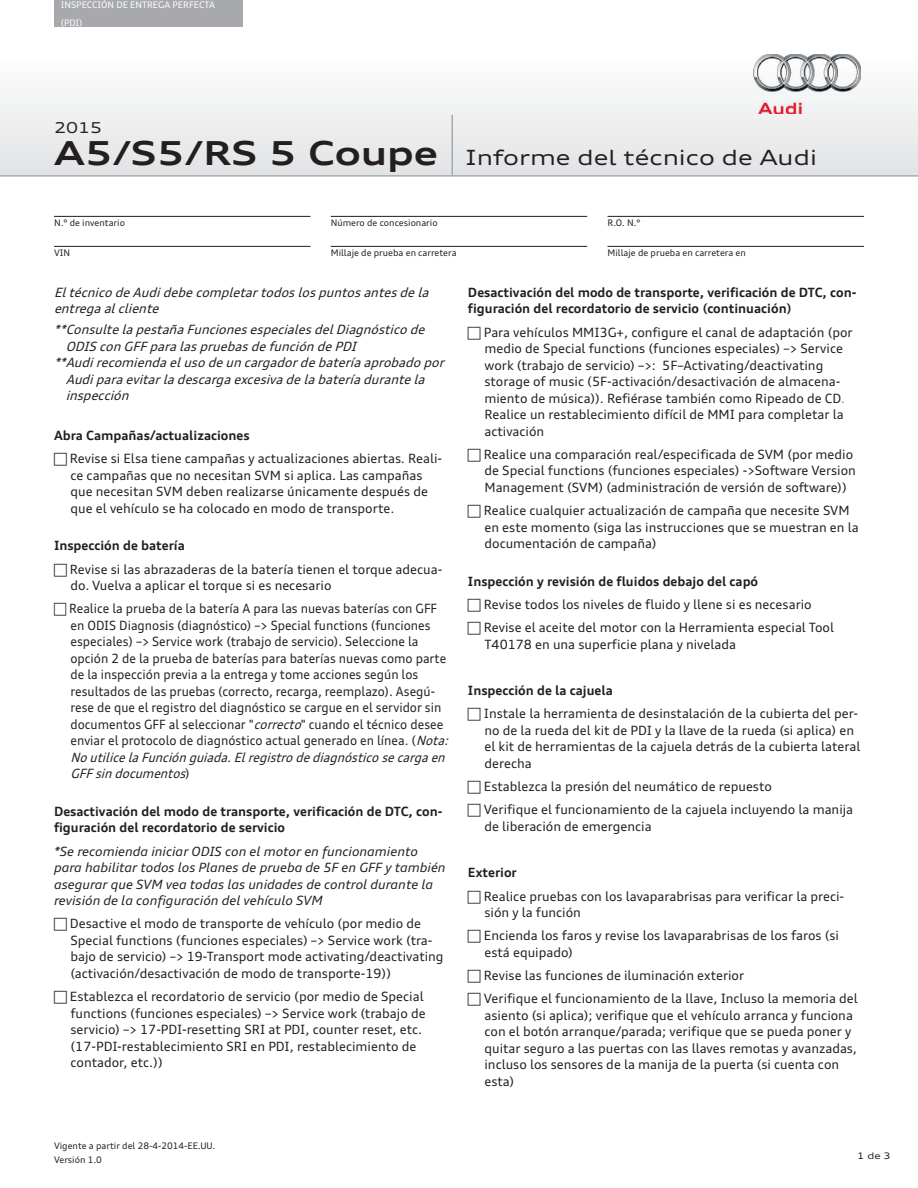
<style>
.page{position:relative;width:918px;height:1188px;background:#fff}
.page>*{position:absolute;margin:0;border:0;box-sizing:border-box;transform-origin:0 0}
.t1{font:700 expanded 33px "Audi Type";color:#231f20}
.t2{font:expanded 21px "Audi Type";color:#231f20}
.t3{font:expanded 15px "Audi Type";color:#231f20}
.t4{font:12.75px/16.5px "Audi Type";color:#231f20}
.t5{font:12.75px/16.5px "Audi Type";color:#231f20;scale:.95 1}
.t6{font:700 12.75px/16.5px "Audi Type";color:#231f20}
.t7{font:italic 12.75px/16.5px "Audi Type";color:#231f20}
.t8{font:italic 12.75px/16.5px "Audi Type";color:#231f20}
.t9{font:9px/13.5px "Audi Type";color:#231f20}
.t10{font:9px/18px "Audi Type";color:#fff}
.t11{font:expanded 9px "Audi Type";color:#231f20}
.s1{font-style:italic}
.s2{color:#40ae49}
</style>
<div class="page">
<svg style="left:0;top:68px;width:918px;height:107px"></svg>
<hr style="left:0;top:175px;width:918px;height:2px;background:#a8a9ad">
<div style="left:54px;top:0;width:189px;height:27px;background:#a8a9ad"></div>
<hr style="left:452px;top:115px;width:1px;height:61px;background:#a8a9ad">
<hr style="left:54px;top:216px;width:256px;height:1px;background:#231f20">
<hr style="left:331px;top:216px;width:256px;height:1px;background:#231f20">
<hr style="left:54px;top:246px;width:256px;height:1px;background:#231f20">
<hr style="left:331px;top:246px;width:256px;height:1px;background:#231f20">
<hr style="left:608px;top:216px;width:256px;height:1px;background:#231f20">
<hr style="left:608px;top:246px;width:256px;height:1px;background:#231f20">
<img style="left:754px;top:54px;width:107px;height:60px">
<p class="t10" style="left:61px;top:-4px;width:156px">INSPECCIÓN DE ENTREGA PERFECTA (PDI)</p>
<p class="t3" style="left:54px;top:118px;width:49px">2015</p>
<h1 class="t1" style="left:54px;top:131px;width:385px">A5/S5/RS 5 Coupe</h1>
<h2 class="t2" style="left:466px;top:144px;width:353px">Informe del técnico de Audi</h2>
<p class="t9" style="left:54px;top:216px;width:73px">N.° de inventario</p>
<p class="t9" style="left:331px;top:216px;width:108px">Número de concesionario</p>
<p class="t9" style="left:54px;top:246px;width:18px">VIN</p>
<p class="t9" style="left:331px;top:246px;width:127px">Millaje de prueba en carretera</p>
<p class="t7" style="left:54px;top:284px;width:380px">EltécnicodeAudidebecompletartodoslospuntosantesdela entregaalcliente</p>
<p class="t7" style="left:54px;top:321px;width:376px">**ConsultelapestañaFuncionesespecialesdelDiagnósticode</p>
<p class="t7" style="left:66px;top:338px;width:296px">ODISconGFFparalaspruebasdefuncióndePDI</p>
<p class="t7" style="left:54px;top:354px;width:396px">**Audirecomiendaelusodeuncargadordebateríaaprobadopor</p>
<p class="t7" style="left:66px;top:371px;width:364px">Audiparaevitarladescargaexcesivadelabateríadurantela</p>
<p class="t7" style="left:66px;top:387px;width:68px">inspección</p>
<p class="t6" style="left:54px;top:427px;width:197px">Abra Campañas/actualizaciones</p>
<p class="t4" style="left:70px;top:450px;width:374px">Revise si Elsa tiene campañas y actualizaciones abiertas. Reali&shy;ce campañas que no necesitan SVM si aplica. Las campañas que necesitan SVM deben realizarse únicamente después de que el vehículo se ha colocado en modo de transporte.</p>
<p class="t6" style="left:54px;top:537px;width:132px">Inspección de batería</p>
<p class="t4" style="left:70px;top:561px;width:374px">Revise si las abrazaderas de la batería tienen el torque adecua&shy;do. Vuelva a aplicar el torque si es necesario</p>
<p class="t5" style="left:69px;top:600px;width:405px">Realice la prueba de la batería A para las nuevas baterías con GFF en ODIS Diagnosis (diagnóstico) –&gt; Special functions (funciones especiales) –&gt; Service work (trabajo de servicio). Seleccione la opción 2 de la prueba de baterías para baterías nuevas como parte de la inspección previa a la entrega y tome acciones según los resultados de las pruebas (correcto, recarga, reemplazo). Asegú&shy;rese de que el registro del diagnóstico se cargue en el servidor sin documentos GFF al seleccionar "<span class="s1">correcto</span>" cuando el técnico desee enviar el protocolo de diagnóstico actual generado en línea. (<span class="s1">Nota:<br>NoutilicelaFunciónguiada.Elregistrodediagnósticosecargaen GFFsindocumentos</span>)</p>
<p class="t6" style="left:54px;top:803px;width:390px">Desactivación del modo de transporte, verificación de DTC, con&shy;figuración del recordatorio de servicio</p>
<p class="t8" style="left:54px;top:843px;width:393px">*Se recomienda iniciar ODIS con el motor en funcionamiento para habilitar todos los Planes de prueba de 5F en GFF y también asegurar que SVM vea todas las unidades de control durante la revisión de la configuración del vehículo SVM</p>
<p class="t4" style="left:70px;top:915px;width:375px">Desactive el modo de transporte de vehículo (por medio de Special functions (funciones especiales) –&gt; Service work (tra&shy;bajo de servicio) –&gt; 19-Transport mode activating/deactivating (activación/desactivación de modo de transporte-19))</p>
<p class="t4" style="left:70px;top:988px;width:357px">Establezca el recordatorio de servicio (por medio de Special functions (funciones especiales) –&gt; Service work (trabajo de servicio) –&gt; 17-PDI-resetting SRI at PDI, counter reset, etc. (17-PDI-restablecimiento SRI en PDI, restablecimiento de contador, etc.))</p>
<p class="t9" style="left:608px;top:216px;width:35px">R.O. N.°</p>
<p class="t9" style="left:608px;top:246px;width:140px">Millaje de prueba en carretera en</p>
<p class="t6" style="left:468px;top:284px;width:390px">Desactivación del modo de transporte, verificación de DTC, con&shy;figuración del recordatorio de servicio (continuación)</p>
<p class="t4" style="left:484px;top:324px;width:370px">Para vehículos MMI3G+, configure el canal de adaptación (por medio de Special functions (funciones especiales) –&gt; Service work (trabajo de servicio) –&gt;: 5F–Activating/deactivating storage of music (5F-activación/desactivación de almacena&shy;miento de música)). Refiérase también como Ripeado de CD<span class="s2">.<br></span>Realice un restablecimiento difícil de MMI para completar la activación</p>
<p class="t4" style="left:484px;top:446px;width:374px">Realice una comparación real/especificada de SVM (por medio de Special functions (funciones especiales) -&gt;Software Version<br>Management (SVM) (administración de versión de software))</p>
<p class="t4" style="left:484px;top:502px;width:376px">Realice cualquier actualización de campaña que necesite SVM en este momento (siga las instrucciones que se muestran en la documentación de campaña)</p>
<p class="t6" style="left:468px;top:572px;width:292px">Inspección y revisión de fluidos debajo del capó</p>
<p class="t4" style="left:484px;top:592px;width:352px;line-height:23.2px">Revise todos los niveles de fluido y llene si es necesario<br>Revise el aceite del motor con la Herramienta especial Tool</p>
<p class="t4" style="left:484px;top:636px;width:253px">T40178 en una superficie plana y nivelada</p>
<p class="t6" style="left:468px;top:682px;width:146px">Inspección de la cajuela</p>
<p class="t4" style="left:484px;top:705px;width:378px">Instale la herramienta de desinstalación de la cubierta del per&shy;no de la rueda del kit de PDI y la llave de la rueda (si aplica) en el kit de herramientas de la cajuela detrás de la cubierta lateral derecha</p>
<p class="t4" style="left:484px;top:775px;width:371px;line-height:23.2px">Establezca la presión del neumático de repuesto<br>Verifique el funcionamiento de la cajuela incluyendo la manija</p>
<p class="t4" style="left:484px;top:818px;width:169px">de liberación de emergencia</p>
<p class="t6" style="left:468px;top:864px;width:50px">Exterior</p>
<p class="t4" style="left:484px;top:888px;width:362px">Realice pruebas con los lavaparabrisas para verificar la preci&shy;sión y la función</p>
<p class="t4" style="left:484px;top:927px;width:357px">Encienda los faros y revise los lavaparabrisas de los faros (si está equipado)</p>
<p class="t4" style="left:484px;top:964px;width:375px;line-height:23.2px">Revise las funciones de iluminación exterior<br>Verifique el funcionamiento de la llave, Incluso la memoria del</p>
<p class="t4" style="left:484px;top:1007px;width:374px">asiento (si aplica); verifique que el vehículo arranca y funciona con el botón arranque/parada; verifique que se pueda poner y quitar seguro a las puertas con las llaves remotas y avanzadas, incluso los sensores de la manija de la puerta (si cuenta con esta)</p>
<p class="t9" style="left:54px;top:1139px;width:163px">Vigente a partir del 28-4-2014-EE.UU.<br>Versión 1.0</p>
<p class="t11" style="left:857px;top:1149px;width:35px">1 de 3</p>
</div>
